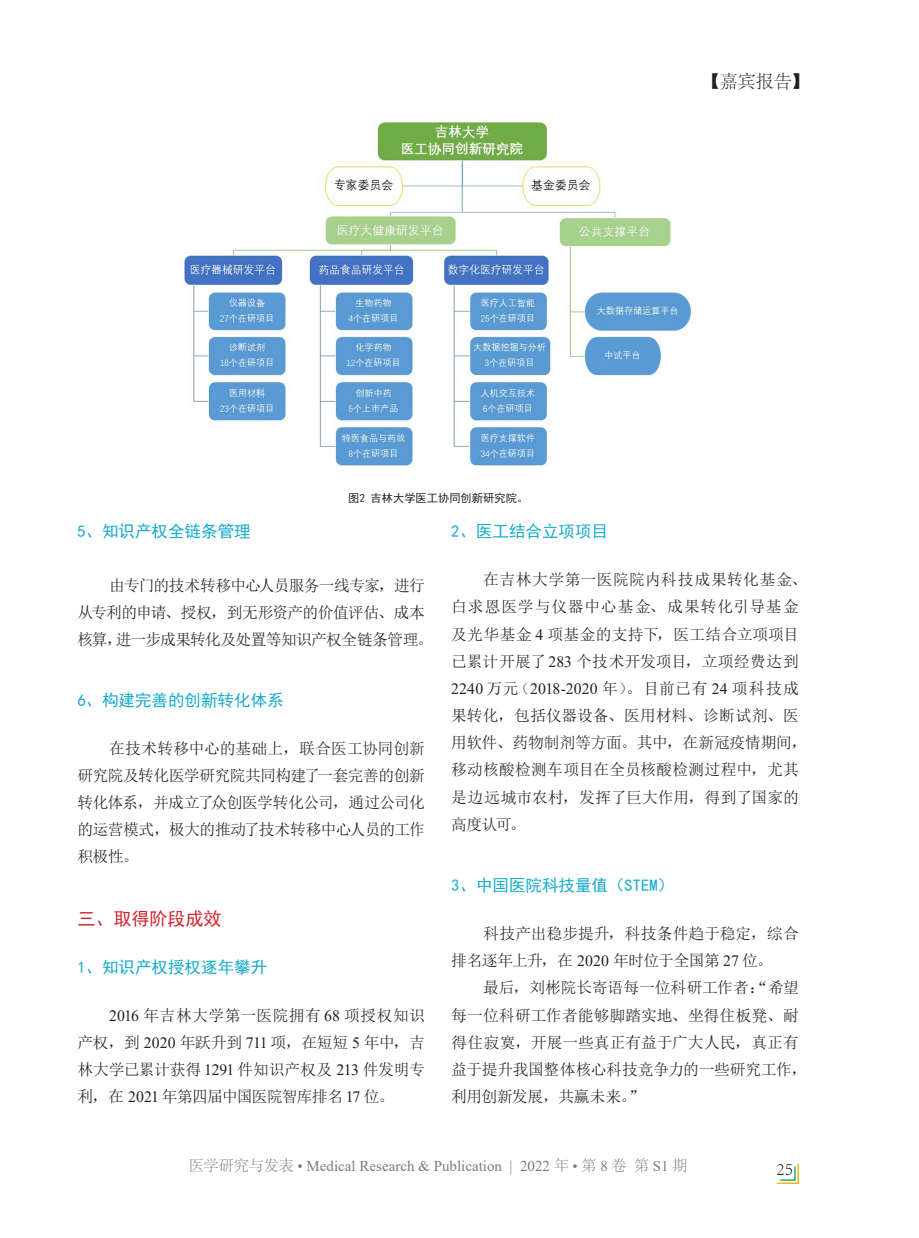
<style>
.page{position:relative;width:919px;height:1238px;background:#fff}
.page>*{position:absolute;margin:0;border:0;box-sizing:border-box;transform-origin:0 0}
.CenterFooter2{font:300 18px "Adobe Song Std";color:#231f20}
.Heading1{font:18px "Sim Hei";color:#d1232a}
.Heading2{font:16.5px "Sim Hei";color:#16abcd}
.FigureCaption{font:16.5px "Sim Hei";color:#16abcd}
.ParaFirst{font:15.75px/27px "N Sim Sun";letter-spacing:-.01em;color:#231f20;text-align:justify}
.ParaFirst-2{font:15.75px/27.2px "N Sim Sun";letter-spacing:.015em;color:#231f20}
.Para{font:15.75px/27.2px "N Sim Sun";letter-spacing:-.005em;color:#231f20}
.ParaFirst-3{font:15.75px/27px "N Sim Sun";letter-spacing:-.045em;color:#231f20}
.t1{font:15px "Times New Roman";color:#7c7c80}
.FigureCaption-2{font:11.25px "Sim Hei";color:#231f20}
.s1{font-family:"Times New Roman"}
.s2{font-family:"Adobe Song Std";font-weight:300}
</style>
<div class="page">
<svg style="left:777px;top:1164px;width:21px;height:19px"></svg>
<img style="left:183px;top:119px;width:508px;height:347px">
<p class="FigureCaption-2" style="left:348px;top:492px;width:182px">图2 吉林大学医工协同创新研究院。</p>
<p class="CenterFooter2" style="left:701px;top:71px;width:109px">【嘉宾报告】</p>
<p class="FigureCaption" style="left:77px;top:523px;width:175px">5、知识产权全链条管理</p>
<p class="ParaFirst-3" style="left:77px;top:572px;width:357px;text-indent:32px">由专门的技术转移中心人员服务一线专家，进行从专利的申请、授权，到无形资产的价值评估、成本核算，进一步成果转化及处置等知识产权全链条管理。</p>
<p class="Heading2" style="left:77px;top:692px;width:208px">6、构建完善的创新转化体系</p>
<p class="ParaFirst" style="left:77px;top:735px;width:349px;text-indent:32px">在技术转移中心的基础上，联合医工协同创新研究院及转化医学研究院共同构建了一套完善的创新转化体系，并成立了众创医学转化公司，通过公司化的运营模式，极大的推动了技术转移中心人员的工作积极性。</p>
<p class="Heading1" style="left:77px;top:909px;width:145px">三、取得阶段成效</p>
<p class="Heading2" style="left:77px;top:958px;width:191px">1、知识产权授权逐年攀升</p>
<p class="ParaFirst" style="left:77px;top:1001px;width:349px;text-indent:32px"><span class="s1">2016</span> 年吉林大学第一医院拥有 <span class="s1">68</span> 项授权知识产权，到 <span class="s1">2020</span> 年跃升到 <span class="s1">711</span> 项，在短短 <span class="s1">5</span> 年中，吉林大学已累计获得 <span class="s1">1291</span> 件知识产权及 <span class="s1">213</span> 件发明专利，在 <span class="s1">2021</span> 年第四届中国医院智库排名 <span class="s1">17</span> 位。</p>
<p class="Heading2" style="left:451px;top:523px;width:158px">2、医工结合立项项目</p>
<p class="ParaFirst-2" style="left:451px;top:566px;width:357px;text-indent:32px">在吉林大学第一医院院内科技成果转化基金、白求恩医学与仪器中心基金、成果转化引导基金及光华基金 <span class="s1">4</span> 项基金的支持下，医工结合立项项目已累计开展了<span class="s1">283</span> 个技术开发项目，立项经费达到<br><span class="s1">2240</span> 万元（<span class="s1">2018-2020</span> 年）。目前已有 <span class="s1">24</span> 项科技成果转化，包括仪器设备、医用材料、诊断试剂、医用软件、药物制剂等方面。其中，在新冠疫情期间，移动核酸检测车项目在全员核酸检测过程中，尤其是边远城市农村，发挥了巨大作用，得到了国家的高度认可。</p>
<p class="Heading2" style="left:451px;top:876px;width:224px">3、中国医院科技量值（STEM）</p>
<p class="ParaFirst" style="left:451px;top:919px;width:349px;text-indent:32px">科技产出稳步提升，科技条件趋于稳定，综合排名逐年上升，在 <span class="s1">2020</span> 年时位于全国第 <span class="s1">27</span> 位。</p>
<p class="Para" style="left:451px;top:974px;width:357px;text-indent:32px">最后，刘彬院长寄语每一位科研工作者：“希望每一位科研工作者能够脚踏实地、坐得住板凳、耐得住寂寞，开展一些真正有益于广大人民，真正有益于提升我国整体核心科技竞争力的一些研究工作，利用创新发展，共赢未来。”</p>
<p class="t1" style="left:189px;top:1155px;width:500px"><span class="s2">医学研究与发表</span> • Medical Research &amp; Publication | 2022 <span class="s2">年</span> • <span class="s2">第</span> 8 <span class="s2">卷 第</span> S1 <span class="s2">期</span></p>
<p class="CenterFooter2" style="left:776px;top:1158px;width:18px">25</p>
</div>
